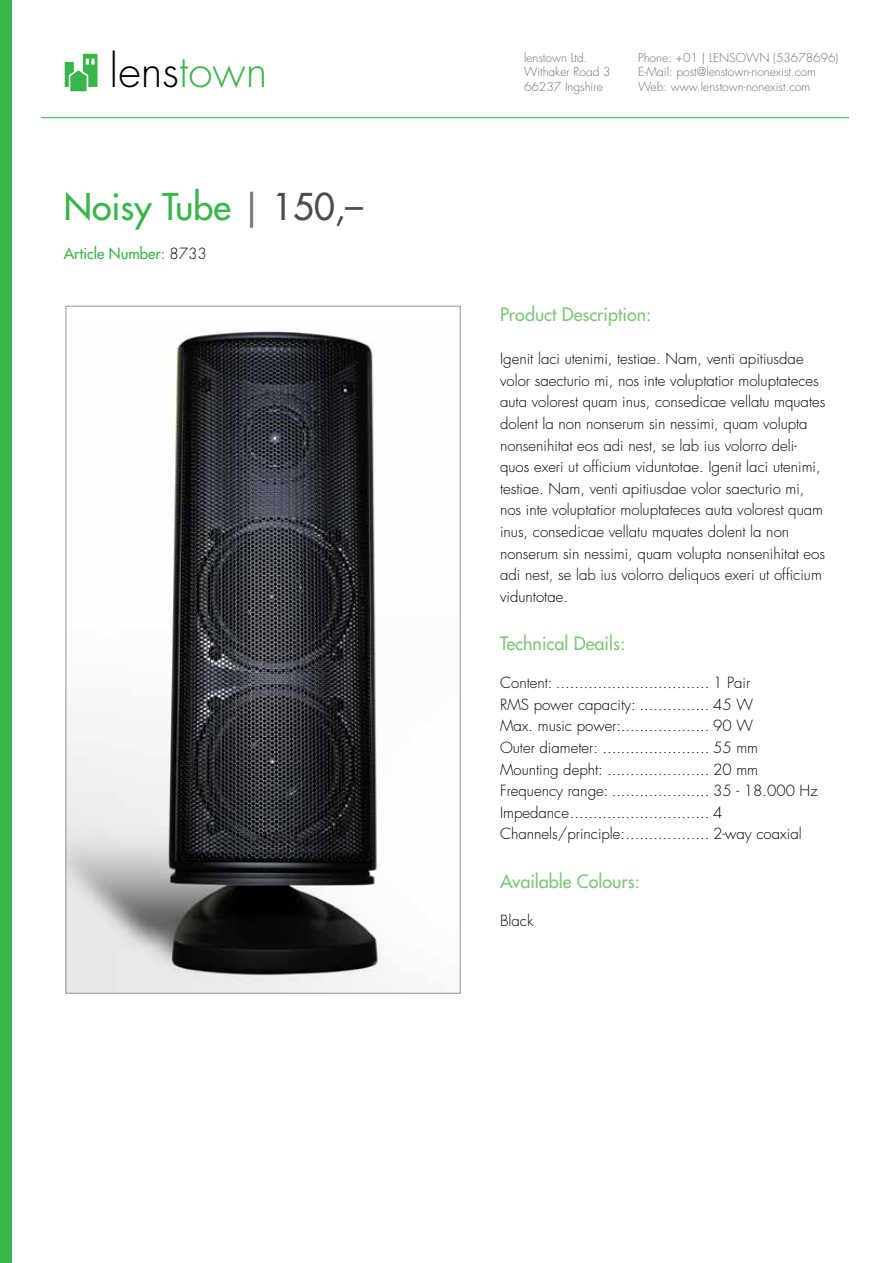
<style>
.page{position:relative;width:893px;height:1263px;background:#fff}
.page>*{position:absolute;margin:0;border:0;box-sizing:border-box;transform-origin:0 0}
.t1{font:300 44.1px "Futura Std";color:#000}
.t2{font:500 36px "Futura Std";color:#39b54a}
.t3{font:500 18px "Futura Std";color:#80c67a}
.t4{font:300 15px/21.6px "Futura Std";color:#000}
.t5{font:500 15px "Futura Std";color:#39b54a}
.t6{font:300 12px/14.4px "Futura Std";color:#6d6e71}
.s1{color:#39b54a}
.s2{color:#77787b}
.s3{color:#4d4d4f}
.s4{font-weight:300;color:#000}
</style>
<div class="page">
<div style="left:0;top:0;width:12px;height:1263px;background:#39b54a"></div>
<svg style="left:65px;top:54px;width:32px;height:37px"></svg>
<hr style="left:41px;top:117px;width:808px;height:1px;background:#39b54a">
<img style="left:68px;top:330px;width:316px;height:661px">
<h1 class="t1" style="left:110px;top:44px;width:159px">lens<span class="s1">town</span></h1>
<p class="t6" style="left:524px;top:51px;width:88px">lenstown Ltd.<br>Withaker Road 3<br>66237 Ingshire</p>
<p class="t6" style="left:638px;top:51px;width:202px">Phone: +01 | LENSOWN (53678696)<br>E-Mail: post@lenstown-nonexist.com<br>Web: www.lenstown-nonexist.com</p>
<h2 class="t2" style="left:64px;top:184px;width:301px">Noisy Tube <span class="s2">|</span> <span class="s3">150,–</span></h2>
<p class="t5" style="left:64px;top:244px;width:144px">Article Number: <span class="s4">8733</span></p>
<p class="t3" style="left:500px;top:303px;width:153px">Product Description:</p>
<p class="t4" style="left:500px;top:348px;width:327px">Igenit laci utenimi, testiae. Nam, venti apitiusdae volor saecturio mi, nos inte voluptatior moluptateces auta volorest quam inus, consedicae vellatu mquates dolent la non nonserum sin nessimi, quam volupta nonsenihitat eos adi nest, se lab ius volorro deli&shy;quos exeri ut officium viduntotae. Igenit laci utenimi, testiae. Nam, venti apitiusdae volor saecturio mi, nos inte voluptatior moluptateces auta volorest quam inus, consedicae vellatu mquates dolent la non nonserum sin nessimi, quam volupta nonsenihitat eos adi nest, se lab ius volorro deliquos exeri ut officium viduntotae.</p>
<p class="t3" style="left:500px;top:632px;width:127px">Technical Deails:</p>
<p class="t4" style="left:500px;top:672px;width:319px">Content: ................................. 1 Pair<br>RMS power capacity: ............... 45 W<br>Max. music power:................... 90 W<br>Outer diameter: ....................... 55 mm Mounting depht: ...................... 20 mm Frequency range: ..................... 35 - 18.000 Hz Impedance.............................. 4<br>Channels/principle:.................. 2-way coaxial</p>
<p class="t3" style="left:500px;top:870px;width:141px">Available Colours:</p>
<p class="t4" style="left:500px;top:910px;width:35px">Black</p>
</div>
